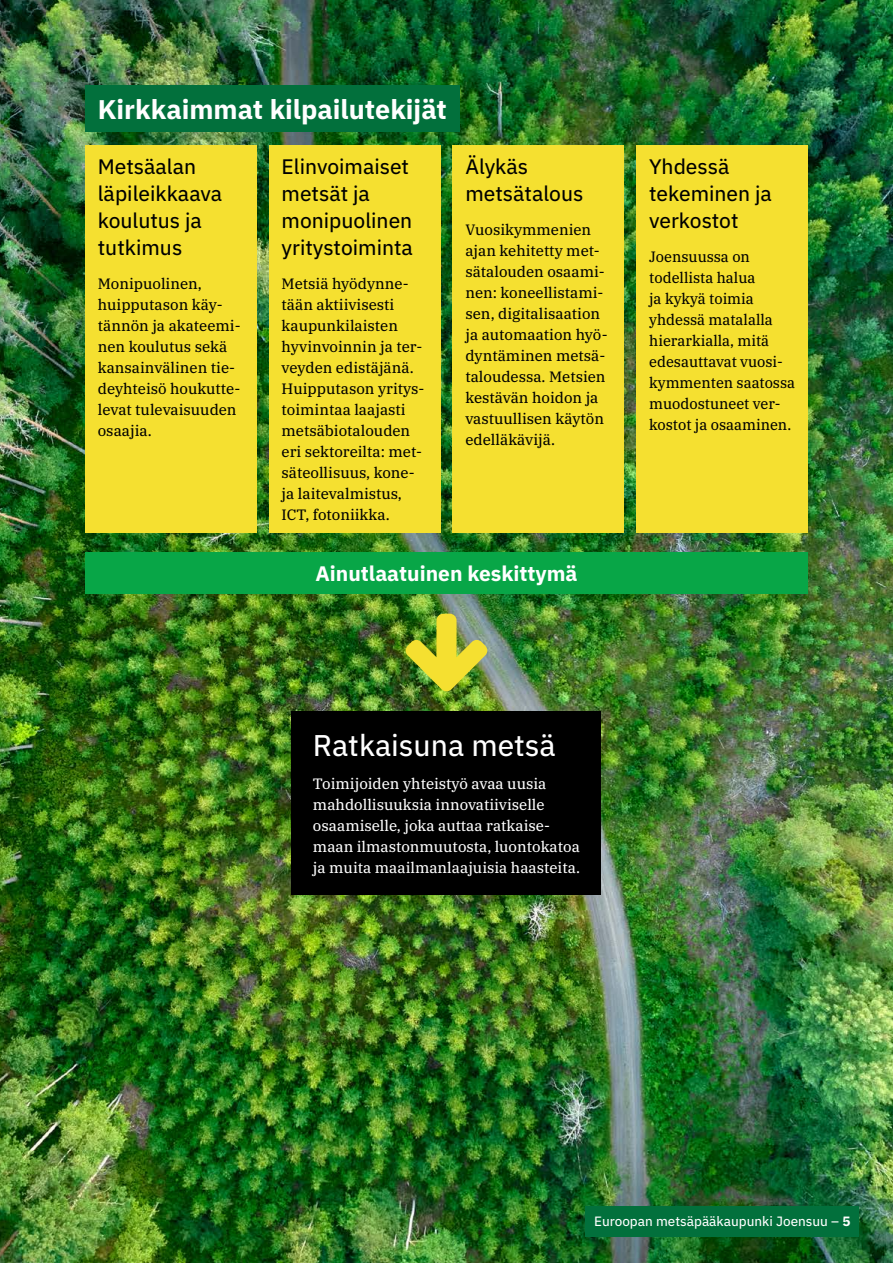
<style>
.page{position:relative;width:893px;height:1263px;background:#fff}
.page>*{position:absolute;margin:0;border:0;box-sizing:border-box;transform-origin:0 0}
.t1{font:30px "IBM Plex Sans Text";color:#fff}
.t2{font:700 27px "IBM Plex Sans";color:#fff}
.t3{font:21px/27px "IBM Plex Sans Text";color:#000}
.t4{font:700 21px "IBM Plex Sans";color:#fff}
.t5{font:15px/21px "IBM Plex Serif Text";color:#000}
.t6{font:15px/21px "IBM Plex Serif Text";color:#fff}
.t7{font:13.5px "IBM Plex Sans Text";color:#fff}
.s1{font-family:"IBM Plex Sans";font-weight:700}
</style>
<div class="page">
<img style="left:0;top:0;width:893px;height:1263px">
<div style="left:85px;top:85px;width:375px;height:47px;background:#02703c"></div>
<div style="left:85px;top:145px;width:172px;height:388px;background:#f5e030"></div>
<div style="left:85px;top:552px;width:723px;height:42px;background:#08a647"></div>
<div style="left:269px;top:145px;width:171px;height:388px;background:#f5e030"></div>
<div style="left:292px;top:711px;width:309px;height:184px;background:#000"></div>
<div style="left:453px;top:145px;width:171px;height:388px;background:#f5e030"></div>
<div style="left:636px;top:145px;width:172px;height:388px;background:#f5e030"></div>
<img style="left:406px;top:614px;width:81px;height:77px">
<div style="left:586px;top:1207px;width:273px;height:30px;background:#02703c"></div>
<h2 class="t2" style="left:98px;top:88px;width:351px">Kirkkaimmat kilpailutekijät</h2>
<h3 class="t3" style="left:98px;top:151px;width:126px">Metsäalan läpileikkaava koulutus ja tutkimus</h3>
<p class="t5" style="left:98px;top:272px;width:144px">Monipuolinen, huipputason käy&shy;tännön ja akateemi&shy;nen koulutus sekä kansainvälinen tie&shy;deyhteisö houkutte&shy;levat tulevaisuuden osaajia.</p>
<h3 class="t3" style="left:282px;top:151px;width:133px">Elinvoimaiset metsät ja monipuolinen yritystoiminta</h3>
<p class="t5" style="left:282px;top:272px;width:144px">Metsiä hyödynne&shy;tään aktiivisesti kaupunkilaisten hyvinvoinnin ja ter&shy;veyden edistäjänä.<br>Huipputason yritys&shy;toimintaa laajasti metsäbiotalouden eri sektoreilta: met&shy;säteollisuus, kone&shy;ja laitevalmistus,<br>ICT, fotoniikka.</p>
<h3 class="t3" style="left:465px;top:151px;width:119px">Älykäs metsätalous</h3>
<p class="t5" style="left:465px;top:218px;width:144px">Vuosikymmenien ajan kehitetty met&shy;sätalouden osaami&shy;nen: koneellistami&shy;sen, digitalisaation ja automaation hyö&shy;dyntäminen metsä&shy;taloudessa. Metsien kestävän hoidon ja vastuullisen käytön edelläkävijä.</p>
<h3 class="t4" style="left:315px;top:557px;width:263px">Ainutlaatuinen keskittymä</h3>
<h3 class="t3" style="left:649px;top:151px;width:124px">Yhdessä tekeminen ja verkostot</h3>
<p class="t5" style="left:649px;top:245px;width:147px">Joensuussa on todellista halua<br>ja kykyä toimia yhdessä matalalla hierarkialla, mitä edesauttavat vuosi&shy;kymmenten saatossa muodostuneet ver&shy;kostot ja osaaminen.</p>
<h1 class="t1" style="left:313px;top:722px;width:244px">Ratkaisuna metsä</h1>
<p class="t6" style="left:313px;top:772px;width:268px">Toimijoiden yhteistyö avaa uusia mahdollisuuksia innovatiiviselle osaamiselle, joka auttaa ratkaise&shy;maan ilmastonmuutosta, luontokatoa ja muita maailmanlaajuisia haasteita.</p>
<p class="t7" style="left:594px;top:1210px;width:258px">Euroopan metsäpääkaupunki Joensuu – <span class="s1">5</span></p>
</div>
